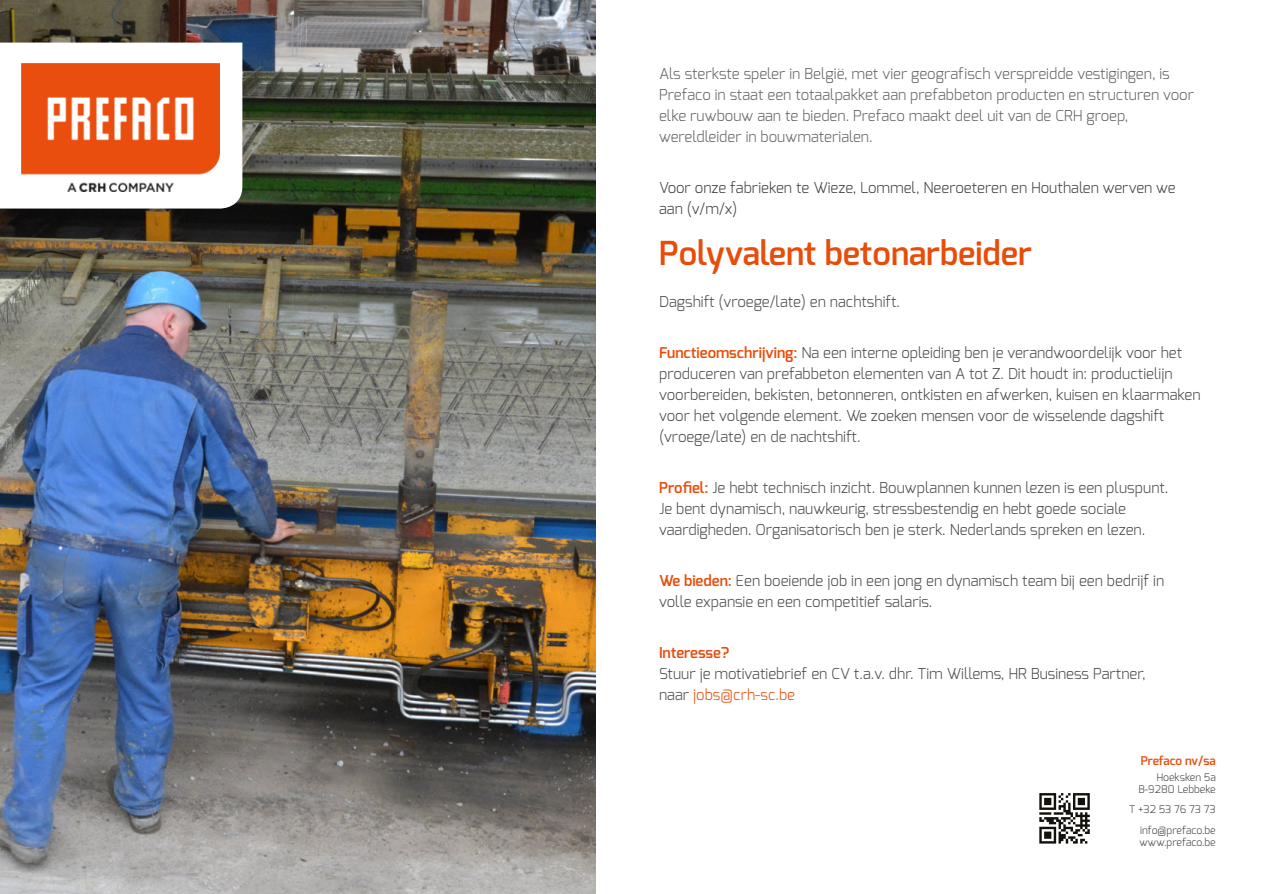
<style>
.page{position:relative;width:1263px;height:894px;background:#fff}
.page>*{position:absolute;margin:0;border:0;box-sizing:border-box;transform-origin:0 0}
.t1{font:600 33px "Exo";color:#e84c0a}
.t2{font:300 15px/21px "Exo";color:#494948}
.t3{font:300 15px/21px "Exo";color:#636362}
.t4{font:300 15px/21px "Exo";color:#404040}
.t5{font:600 15px "Exo";color:#e84c0a}
.t6{font:600 12px "Exo";letter-spacing:-.01em;color:#e84e0e}
.t7{font:300 10.5px/12px "Exo";color:#404040;text-align:right}
.s1{font-weight:600;color:#e84c0a}
.s2{color:#e84c0a}
</style>
<div class="page">
<img style="left:0;top:0;width:595px;height:893px">
<svg style="left:1039px;top:843px;width:49px;height:1px"></svg>
<svg style="left:1039px;top:793px;width:51px;height:50px"></svg>
<svg style="left:0;top:43px;width:242px;height:165px"></svg>
<img style="left:21px;top:64px;width:198px;height:127px">
<p class="t3" style="left:659px;top:63px;width:536px">Als sterkste speler in België, met vier geografisch verspreidde vestigingen, is Prefaco in staat een totaalpakket aan prefabbeton producten en structuren voor elke ruwbouw aan te bieden. Prefaco maakt deel uit van de CRH groep, wereldleider in bouwmaterialen.</p>
<p class="t4" style="left:659px;top:177px;width:518px">Voor onze fabrieken te Wieze, Lommel, Neeroeteren en Houthalen werven we aan (v/m/x)</p>
<h1 class="t1" style="left:659px;top:232px;width:374px">Polyvalent betonarbeider</h1>
<p class="t2" style="left:659px;top:291px;width:242px">Dagshift (vroege/late) en nachtshift.</p>
<p class="t2" style="left:659px;top:342px;width:543px"><span class="s1">Functieomschrijving:</span> Na een interne opleiding ben je verandwoordelijk voor het produceren van prefabbeton elementen van A tot Z. Dit houdt in: productielijn voorbereiden, bekisten, betonneren, ontkisten en afwerken, kuisen en klaarmaken voor het volgende element. We zoeken mensen voor de wisselende dagshift (vroege/late) en de nachtshift.</p>
<p class="t2" style="left:659px;top:477px;width:511px"><span class="s1">Profiel:</span> Je hebt technisch inzicht. Bouwplannen kunnen lezen is een pluspunt.<br>Je bent dynamisch, nauwkeurig, stressbestendig en hebt goede sociale vaardigheden. Organisatorisch ben je sterk. Nederlands spreken en lezen.</p>
<p class="t2" style="left:659px;top:570px;width:507px"><span class="s1">We bieden:</span> Een boeiende job in een jong en dynamisch team bij een bedrijf in volle expansie en een competitief salaris.</p>
<p class="t5" style="left:659px;top:643px;width:72px">Interesse?</p>
<p class="t2" style="left:659px;top:663px;width:488px">Stuur je motivatiebrief en CV t.a.v. dhr. Tim Willems, HR Business Partner, naar <span class="s2">jobs@crh-sc.be</span></p>
<p class="t6" style="left:1141px;top:752px;width:77px">Prefaco nv/sa</p>
<p class="t7" style="left:1138px;top:771px;width:79px">Hoeksken 5a<br>B-9280 Lebbeke</p>
<p class="t7" style="left:1129px;top:799px;width:88px;line-height:20.5px">T +32 53 76 73 73 info@prefaco.be</p>
<p class="t7" style="left:1139px;top:836px;width:78px">www.prefaco.be</p>
</div>
